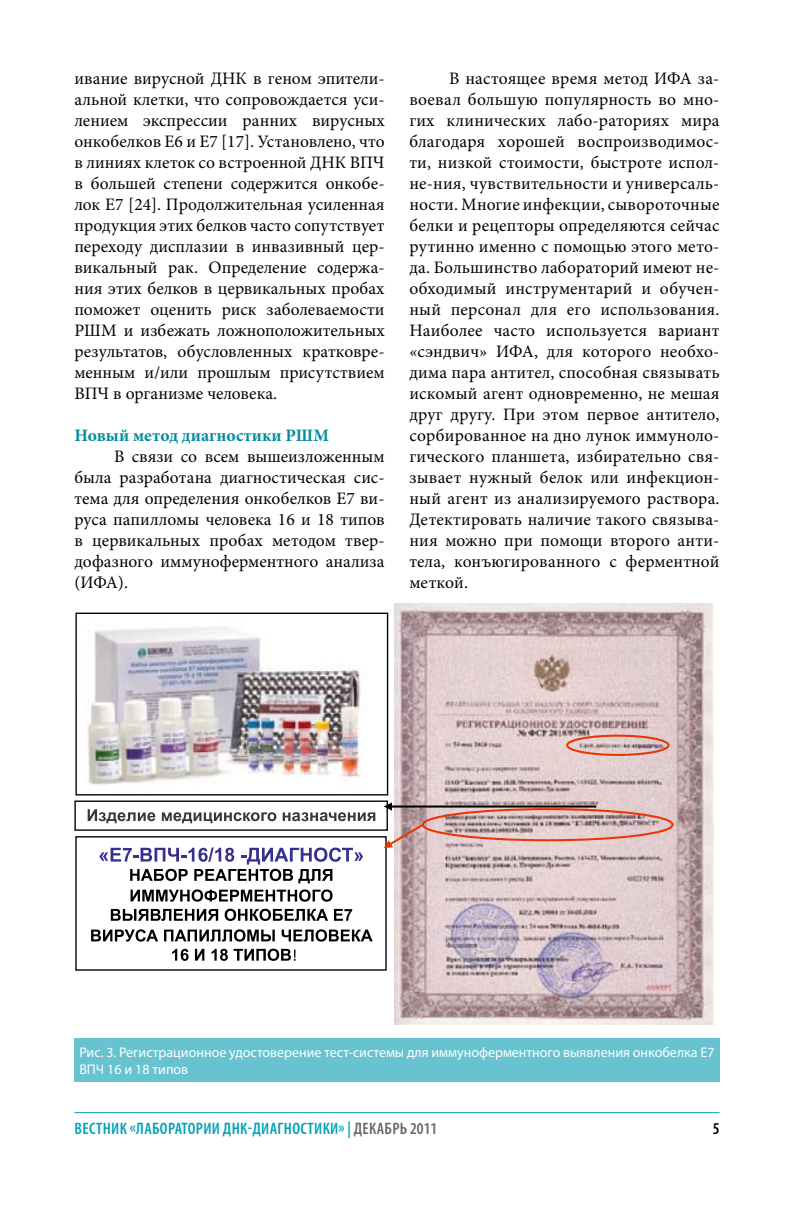
<style>
.page{position:relative;width:794px;height:1216px;background:#fff}
.page>*{position:absolute;margin:0;border:0;box-sizing:border-box;transform-origin:0 0}
.t1{font:17.5px/21px "Minion Pro";color:#000;text-align:justify}
.t2{font:700 17.5px "Minion Pro";color:#008b9f}
.t3{font:600 condensed 16.62px "Myriad Pro";letter-spacing:.02em;color:#00a2b9}
.t4{font:14px/16.8px "Myriad Pro";color:#fff}
.s1{color:#68676c}
</style>
<div class="page">
<hr style="left:74px;top:1112px;width:645px;height:1px;background:#00a2b9">
<div style="left:75px;top:836px;width:312px;height:134px;border:1px solid #000"></div>
<svg style="left:99px;top:847px;width:264px;height:36px"></svg>
<svg style="left:131px;top:889px;width:201px;height:12px"></svg>
<svg style="left:111px;top:908px;width:107px;height:12px"></svg>
<svg style="left:225px;top:908px;width:103px;height:12px"></svg>
<svg style="left:334px;top:908px;width:18px;height:12px"></svg>
<svg style="left:91px;top:929px;width:67px;height:12px"></svg>
<svg style="left:164px;top:929px;width:111px;height:12px"></svg>
<svg style="left:282px;top:929px;width:90px;height:12px"></svg>
<svg style="left:172px;top:948px;width:17px;height:12px"></svg>
<svg style="left:195px;top:948px;width:9px;height:12px"></svg>
<svg style="left:211px;top:948px;width:85px;height:12px"></svg>
<img style="left:87px;top:627px;width:274px;height:159px">
<div style="left:75px;top:612px;width:313px;height:183px;border:1px solid #000"></div>
<img style="left:394px;top:603px;width:320px;height:421px">
<div style="left:74px;top:800px;width:314px;height:30px;border:1px solid #000"></div>
<svg style="left:88px;top:809px;width:67px;height:14px"></svg>
<svg style="left:162px;top:812px;width:114px;height:11px"></svg>
<svg style="left:283px;top:812px;width:92px;height:9px"></svg>
<svg style="left:383px;top:733px;width:291px;height:116px;background:#d2b8b7"></svg>
<div style="left:74px;top:1038px;width:645px;height:43px;background:#67c3d0"></div>
<p class="t1" style="left:74px;top:68px;width:312px">ивание вирусной ДНК в геном эпители&shy;альной клетки, что сопровождается уси&shy;лением экспрессии ранних вирусных онкобелков Е6 и Е7 [17]. Установлено, что в линиях клеток со встроенной ДНК ВПЧ в большей степени содержится онкобе&shy;лок Е7 [24]. Продолжительная усиленная продукция этих белков часто сопутствует переходу дисплазии в инвазивный цер&shy;викальный рак. Определение содержа&shy;ния этих белков в цервикальных пробах поможет оценить риск заболеваемости РШМ и избежать ложноположительных результатов, обусловленных кратковре&shy;менным и/или прошлым присутствием ВПЧ в организме человека.</p>
<p class="t2" style="left:74px;top:423px;width:256px">Новый метод диагностики РШМ</p>
<p class="t1" style="left:74px;top:446px;width:312px;text-indent:40px">В связи со всем вышеизложенным была разработана диагностическая сис&shy;тема для определения онкобелков Е7 ви&shy;руса папилломы человека 16 и 18 типов в цервикальных пробах методом твер&shy;дофазного иммуноферментного анализа (ИФА).</p>
<p class="t1" style="left:409px;top:68px;width:312px;text-indent:40px">В настоящее время метод ИФА за&shy;воевал большую популярность во мно&shy;гих клинических лабо-раториях мира благодаря хорошей воспроизводимос&shy;ти, низкой стоимости, быстроте испол&shy;не-ния, чувствительности и универсаль&shy;ности. Многие инфекции, сывороточные белки и рецепторы определяются сейчас рутинно именно с помощью этого мето&shy;да. Большинство лабораторий имеют не&shy;обходимый инструментарий и обучен&shy;ный персонал для его использования.<br>Наиболее часто используется вариант «сэндвич» ИФА, для которого необхо&shy;дима пара антител, способная связывать искомый агент одновременно, не мешая друг другу. При этом первое антитело, сорбированное на дно лунок иммуноло&shy;гического планшета, избирательно свя&shy;зывает нужный белок или инфекцион&shy;ный агент из анализируемого раствора.<br>Детектировать наличие такого связыва&shy;ния можно при помощи второго анти&shy;тела, конъюгированного с ферментной меткой.</p>
<p class="t4" style="left:79px;top:1043px;width:636px">Рис. 3. Регистрационное удостоверение тест-системы для иммуноферментного выявления онкобелка Е7<br>ВПЧ 16 и 18 типов</p>
<p class="t3" style="left:75px;top:1117px;width:364px">вестник «Лаборатории днк-диагностики» | <span class="s1">декабрь 2011</span></p>
</div>
